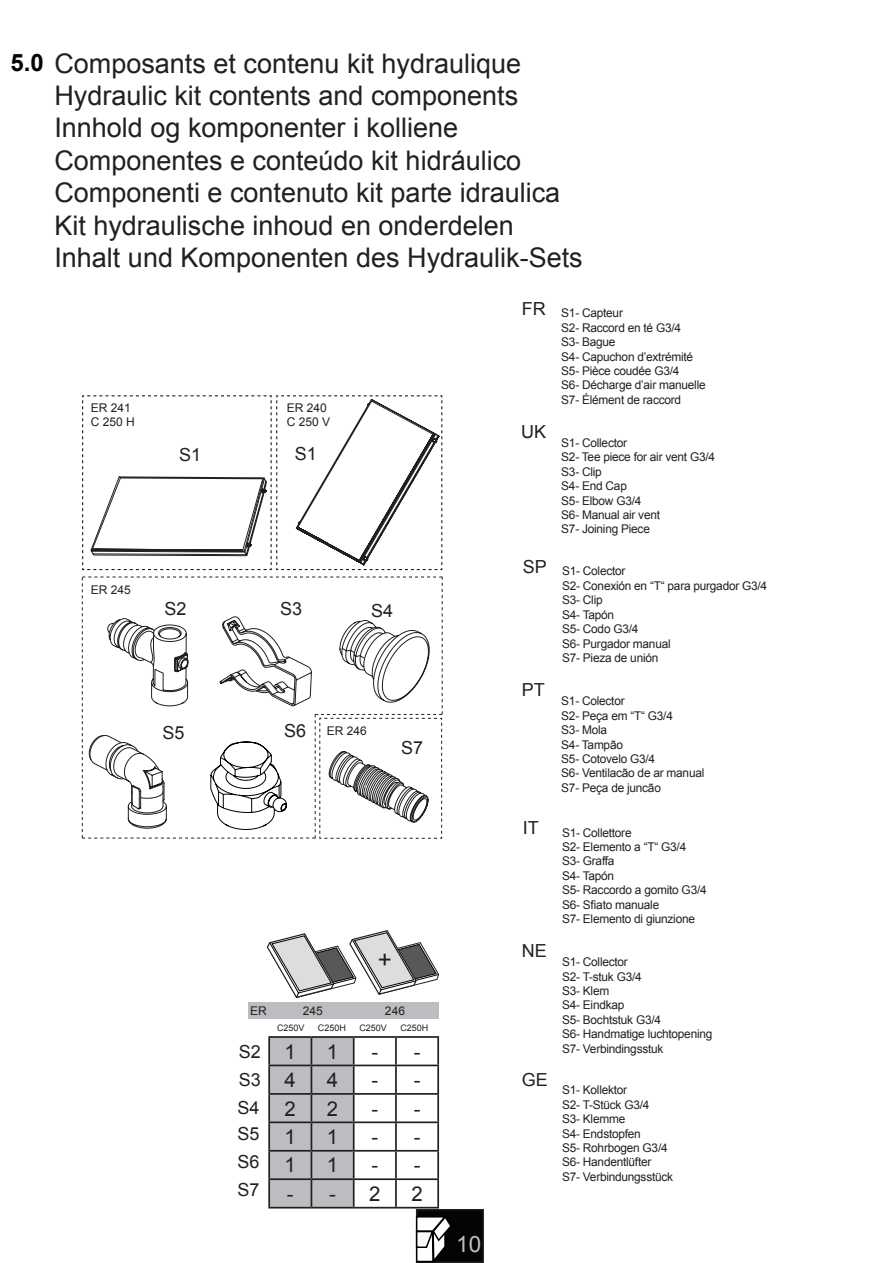
<style>
.page{position:relative;width:893px;height:1263px;background:#fff}
.page>*{position:absolute;margin:0;border:0;box-sizing:border-box;transform-origin:0 0}
.t1{font:27px/32.4px "Arial";color:#231f20;text-align:right}
.t2{font:27px "Arial";color:#231f20}
.t3{font:24px "Arial";color:#231f20}
.t4{font:22.5px "Arial";color:#bcbdc0}
.t5{font:20.4px "Arial";color:#231f20}
.t6{font:18px/27.8px "Arial";color:#231f20;text-align:justify}
.t7{font:12px/14.4px "Arial";letter-spacing:-.02em;color:#231f20}
.t8{font:9px "Arial";color:#231f20}
.s1{font-weight:700;font-size:24px;color:#040503}
</style>
<div class="page">
<div style="left:417px;top:1210px;width:66px;height:52px;background:#040503"></div>
<div style="left:416px;top:1209px;width:68px;height:54px;border:2px solid #231f20"></div>
<svg style="left:415px;top:1214px;width:38px;height:49px"></svg>
<div style="left:249px;top:1002px;width:190px;height:17px;background:#bcbdc0"></div>
<hr style="left:268px;top:1036px;width:43px;height:2px;background:#231f20">
<hr style="left:268px;top:1038px;width:2px;height:26px;background:#231f20">
<hr style="left:311px;top:1036px;width:43px;height:2px;background:#231f20">
<hr style="left:354px;top:1036px;width:42px;height:2px;background:#231f20">
<hr style="left:396px;top:1036px;width:43px;height:2px;background:#231f20">
<hr style="left:437px;top:1038px;width:2px;height:26px;background:#231f20">
<hr style="left:268px;top:1064px;width:43px;height:2px;background:#231f20">
<hr style="left:268px;top:1066px;width:2px;height:27px;background:#231f20">
<hr style="left:396px;top:1064px;width:43px;height:2px;background:#231f20">
<hr style="left:437px;top:1066px;width:2px;height:27px;background:#231f20">
<hr style="left:268px;top:1093px;width:43px;height:2px;background:#231f20">
<hr style="left:268px;top:1095px;width:2px;height:26px;background:#231f20">
<hr style="left:396px;top:1093px;width:43px;height:2px;background:#231f20">
<hr style="left:437px;top:1095px;width:2px;height:26px;background:#231f20">
<hr style="left:268px;top:1121px;width:43px;height:2px;background:#231f20">
<hr style="left:268px;top:1123px;width:2px;height:27px;background:#231f20">
<hr style="left:396px;top:1121px;width:43px;height:2px;background:#231f20">
<hr style="left:437px;top:1123px;width:2px;height:27px;background:#231f20">
<hr style="left:268px;top:1150px;width:43px;height:1px;background:#231f20">
<hr style="left:268px;top:1151px;width:2px;height:27px;background:#231f20">
<hr style="left:396px;top:1150px;width:43px;height:1px;background:#231f20">
<hr style="left:437px;top:1151px;width:2px;height:27px;background:#231f20">
<hr style="left:268px;top:1178px;width:43px;height:2px;background:#231f20">
<hr style="left:268px;top:1180px;width:2px;height:27px;background:#231f20">
<svg style="left:269px;top:1037px;width:169px;height:170px"></svg>
<hr style="left:354px;top:1178px;width:42px;height:2px;background:#231f20">
<hr style="left:396px;top:1178px;width:43px;height:2px;background:#231f20">
<hr style="left:395px;top:1180px;width:2px;height:27px;background:#231f20">
<hr style="left:437px;top:1180px;width:2px;height:27px;background:#231f20">
<hr style="left:268px;top:1207px;width:43px;height:1px;background:#231f20">
<hr style="left:311px;top:1207px;width:43px;height:1px;background:#231f20">
<hr style="left:354px;top:1207px;width:42px;height:1px;background:#231f20">
<hr style="left:396px;top:1207px;width:43px;height:1px;background:#231f20">
<hr style="left:353px;top:1038px;width:2px;height:26px;background:#231f20">
<hr style="left:353px;top:1066px;width:2px;height:27px;background:#231f20">
<hr style="left:353px;top:1095px;width:2px;height:26px;background:#231f20">
<hr style="left:353px;top:1123px;width:2px;height:27px;background:#231f20">
<hr style="left:353px;top:1151px;width:2px;height:27px;background:#231f20">
<hr style="left:353px;top:1180px;width:2px;height:27px;background:#231f20">
<svg style="left:266px;top:930px;width:173px;height:68px"></svg>
<svg style="left:82px;top:395px;width:361px;height:175px"></svg>
<svg style="left:82px;top:577px;width:361px;height:262px"></svg>
<h1 class="t1" style="left:10px;top:47px;width:512px"><span class="s1">5.0</span> Composants et contenu kit hydraulique<br>Hydraulic kit contents and components</h1>
<h1 class="t2" style="left:54px;top:110px;width:405px">Innhold og komponenter i kolliene</h1>
<h1 class="t1" style="left:54px;top:144px;width:530px;text-align:left">Componentes e conteúdo kit hidráulico Componenti e contenuto kit parte idraulica Kit hydraulische inhoud en onderdelen Inhalt und Komponenten des Hydraulik-Sets</h1>
<p class="t7" style="left:91px;top:400px;width:46px">ER 241<br>C 250 H</p>
<h3 class="t6" style="left:179px;top:441px;width:24px">S1</h3>
<p class="t7" style="left:287px;top:400px;width:45px">ER 240<br>C 250 V</p>
<h3 class="t6" style="left:295px;top:439px;width:24px">S1</h3>
<p class="t7" style="left:91px;top:582px;width:42px">ER 245</p>
<h3 class="t6" style="left:165px;top:595px;width:24px">S2</h3>
<h3 class="t6" style="left:280px;top:595px;width:24px">S3</h3>
<h3 class="t6" style="left:371px;top:596px;width:24px">S4</h3>
<h3 class="t6" style="left:163px;top:719px;width:24px">S5</h3>
<h3 class="t6" style="left:284px;top:717px;width:24px">S6</h3>
<p class="t7" style="left:327px;top:723px;width:42px">ER 246</p>
<h3 class="t6" style="left:401px;top:734px;width:24px">S7</h3>
<h2 class="t3" style="left:378px;top:943px;width:16px">+</h2>
<p class="t7" style="left:250px;top:1003px;width:18px">ER</p>
<p class="t7" style="left:303px;top:1003px;width:22px">245</p>
<p class="t7" style="left:385px;top:1003px;width:22px">246</p>
<h3 class="t6" style="left:238px;top:1038px;width:25px">S2<br>S3<br>S4<br>S5<br>S6<br>S7</h3>
<p class="t8" style="left:277px;top:1022px;width:29px">C250V</p>
<p class="t8" style="left:318px;top:1022px;width:30px">C250H</p>
<p class="t8" style="left:359px;top:1021px;width:29px">C250V</p>
<p class="t8" style="left:400px;top:1022px;width:30px">C250H</p>
<h3 class="t5" style="left:285px;top:1038px;width:13px">1</h3>
<h3 class="t5" style="left:327px;top:1038px;width:13px">1</h3>
<h3 class="t5" style="left:371px;top:1038px;width:51px">- -</h3>
<h3 class="t5" style="left:285px;top:1066px;width:13px">4</h3>
<h3 class="t5" style="left:327px;top:1066px;width:13px">4</h3>
<h3 class="t5" style="left:371px;top:1066px;width:51px">- -</h3>
<h3 class="t5" style="left:285px;top:1095px;width:13px">2</h3>
<h3 class="t5" style="left:327px;top:1095px;width:13px">2</h3>
<h3 class="t5" style="left:371px;top:1095px;width:51px">- -</h3>
<h3 class="t5" style="left:285px;top:1123px;width:13px">1</h3>
<h3 class="t5" style="left:327px;top:1123px;width:13px">1</h3>
<h3 class="t5" style="left:371px;top:1123px;width:51px">- -</h3>
<h3 class="t5" style="left:285px;top:1152px;width:13px">1</h3>
<h3 class="t5" style="left:327px;top:1152px;width:13px">1</h3>
<h3 class="t5" style="left:371px;top:1152px;width:51px">- -</h3>
<h3 class="t5" style="left:287px;top:1180px;width:51px">- -</h3>
<h3 class="t5" style="left:369px;top:1180px;width:13px">2</h3>
<h3 class="t5" style="left:411px;top:1180px;width:13px">2</h3>
<h3 class="t4" style="left:456px;top:1229px;width:27px">10</h3>
<h3 class="t6" style="left:522px;top:295px;width:25px">FR</h3>
<h3 class="t6" style="left:521px;top:418px;width:27px">UK</h3>
<h3 class="t6" style="left:523px;top:553px;width:26px">SP</h3>
<h3 class="t6" style="left:522px;top:676px;width:25px">PT</h3>
<h3 class="t6" style="left:523px;top:814px;width:18px">IT</h3>
<h3 class="t6" style="left:522px;top:937px;width:27px">NE</h3>
<h3 class="t6" style="left:522px;top:1066px;width:28px">GE</h3>
<p class="t7" style="left:561px;top:306px;width:146px">S1- Capteur<br>S2- Raccord en té G3/4<br>S3- Bague<br>S4- Capuchon d’extrémité<br>S5- Pièce coudée G3/4<br>S6- Décharge d’air manuelle<br>S7- Élément de raccord</p>
<p class="t7" style="left:561px;top:436px;width:155px">S1- Collector<br>S2- Tee piece for air vent G3/4<br>S3- Clip<br>S4- End Cap<br>S5- Elbow G3/4<br>S6- Manual air vent<br>S7- Joining Piece</p>
<p class="t7" style="left:562px;top:564px;width:207px">S1- Colector<br>S2- Conexión en “T“ para purgador G3/4<br>S3- Clip<br>S4- Tapón<br>S5- Codo G3/4<br>S6- Purgador manual<br>S7- Pieza de unión</p>
<p class="t7" style="left:561px;top:694px;width:145px">S1- Colector<br>S2- Peça em “T“ G3/4<br>S3- Mola<br>S4- Tampão<br>S5- Cotovelo G3/4<br>S6- Ventilacão de ar manual<br>S7- Peça de juncão</p>
<p class="t7" style="left:562px;top:825px;width:146px">S1- Collettore<br>S2- Elemento a “T“ G3/4<br>S3- Graffa<br>S4- Tapón<br>S5- Raccordo a gomito G3/4<br>S6- Sfiato manuale<br>S7- Elemento di giunzione</p>
<p class="t7" style="left:562px;top:955px;width:152px">S1- Collector<br>S2- T-stuk G3/4<br>S3- Klem<br>S4- Eindkap<br>S5- Bochtstuk G3/4<br>S6- Handmatige luchtopening<br>S7- Verbindingsstuk</p>
<p class="t7" style="left:562px;top:1083px;width:113px">S1- Kollektor<br>S2- T-Stück G3/4<br>S3- Klemme<br>S4- Endstopfen<br>S5- Rohrbogen G3/4<br>S6- Handentlüfter<br>S7- Verbindungsstück</p>
</div>
